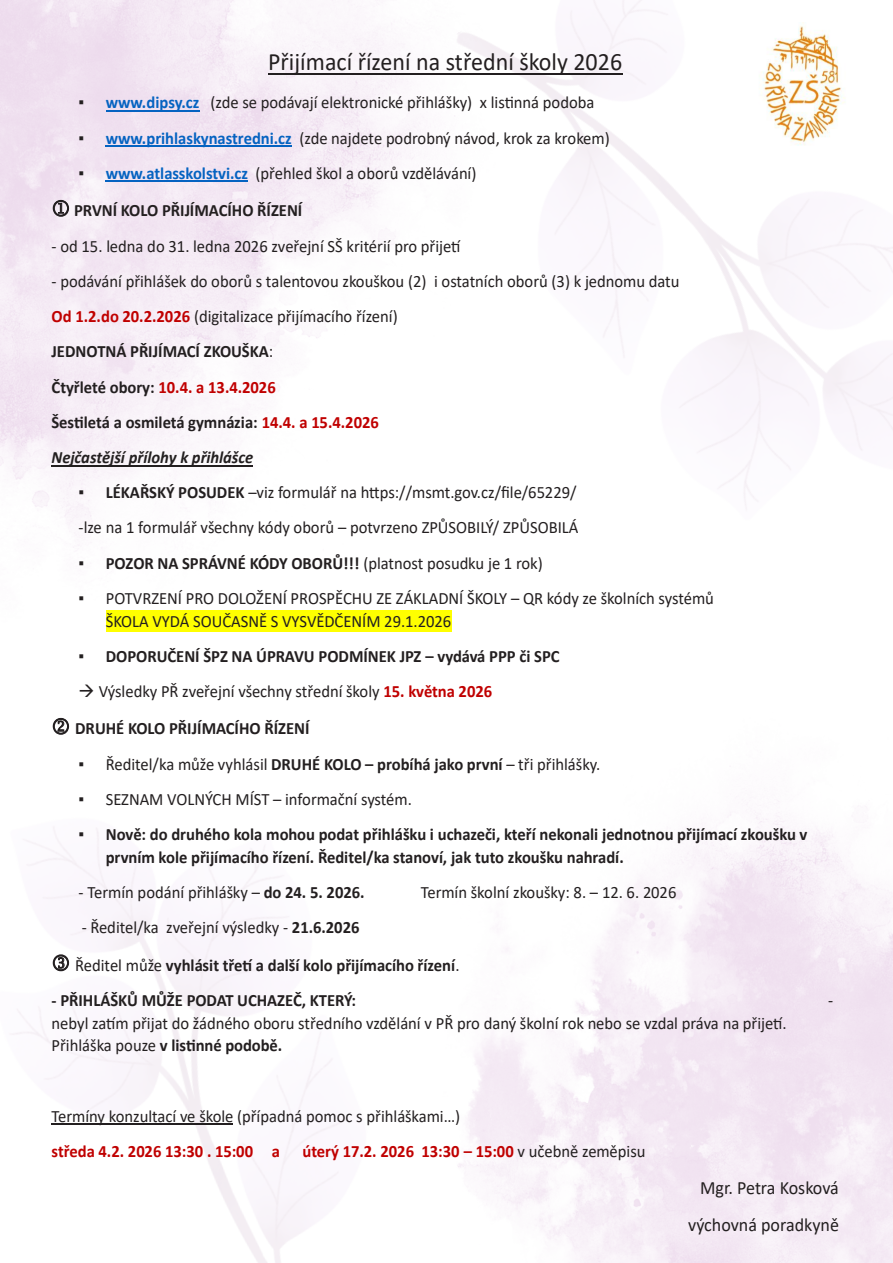
<style>
.page{position:relative;width:893px;height:1263px;background:#fff}
.page>*{position:absolute;margin:0;border:0;box-sizing:border-box;transform-origin:0 0}
.t1{font:25.05px "Calibri";color:#231f20;scale:.96 1}
.t2{font:18.75px/37.3px "Calibri";letter-spacing:-.005em;color:#231f20;text-align:right;scale:.96 1}
.t3{font:17.25px/35.2px "Calibri";letter-spacing:-.005em;color:#231f20;scale:.96 1}
.t4{font:700 17.25px/22.8px "Calibri";letter-spacing:-.005em;color:#231f20;scale:.96 1}
.t5{font:700 17.25px "Calibri";letter-spacing:.005em;color:#c00000;scale:.96 1}
.s1{font-family:"Arial"}
.s2{font-weight:700;color:#0563c1}
.s3{font-weight:700}
.s4{font-weight:700;color:#c00000}
.s5{font-weight:700;font-style:italic}
.s6{font-family:"Arial";font-weight:400}
.s7{font-weight:400}
.s8{font-weight:400;color:#231f20}
</style>
<div class="page">
<img style="left:12px;top:827px;width:336px;height:436px">
<img style="left:0;top:0;width:452px;height:632px">
<img style="left:394px;top:0;width:499px;height:588px">
<img style="left:743px;top:22px;width:122px;height:127px">
<hr style="left:268px;top:73px;width:354px;height:2px;background:#231f20">
<hr style="left:106px;top:110px;width:93px;height:1px;background:#0563c1">
<hr style="left:106px;top:146px;width:186px;height:1px;background:#0563c1">
<hr style="left:106px;top:181px;width:142px;height:1px;background:#0563c1">
<hr style="left:52px;top:465px;width:201px;height:1px;background:#231f20">
<div style="left:106px;top:610px;width:345px;height:21px;background:#ff0"></div>
<hr style="left:52px;top:1124px;width:181px;height:1px;background:#231f20">
<svg style="left:53px;top:200px;width:16px;height:16px"></svg>
<p class="t1" style="left:268px;top:45px;width:370px">Přijímací řízení na střední školy 2026</p>
<p class="t3" style="left:79px;top:85px;width:539px"><span class="s1">▪</span> <span class="s2">www.dipsy.cz</span> (zde se podávají elektronické přihlášky) x listinná podoba</p>
<p class="t3" style="left:79px;top:120px;width:555px"><span class="s1">▪</span> <span class="s2">www.prihlaskynastredni.cz</span> (zde najdete podrobný návod, krok za krokem)</p>
<p class="t3" style="left:74px;top:154px;width:420px;line-height:37.3px"><span class="s1">▪</span> <span class="s2">www.atlasskolstvi.cz</span> (přehled škol a oborů vzdělávání)<br><span class="s3">PRVNÍ KOLO PŘIJÍMACÍHO ŘÍZENÍ</span></p>
<p class="t3" style="left:52px;top:228px;width:428px">- od 15. ledna do 31. ledna 2026 zveřejní SŠ kritérií pro přijetí</p>
<p class="t3" style="left:52px;top:263px;width:656px">- podávání přihlášek do oborů s talentovou zkouškou (2) i ostatních oborů (3) k jednomu datu <span class="s4">Od 1.2.do 20.2.2026</span> (digitalizace přijímacího řízení)<br><span class="s3">JEDNOTNÁ PŘIJÍMACÍ ZKOUŠKA</span>:<br><span class="s3">Čtyřleté obory:</span> <span class="s4">10.4. a 13.4.2026<br></span><span class="s3">Šestiletá a osmiletá gymnázia:</span> <span class="s4">14.4. a 15.4.2026<br></span><span class="s5">Nejčastější přílohy k přihlášce</span></p>
<p class="t3" style="left:79px;top:474px;width:522px"><span class="s1">▪</span> <span class="s3">LÉKAŘSKÝ POSUDEK</span> –viz formulář na https://msmt.gov.cz/file/65229/ -lze na 1 formulář všechny kódy oborů – potvrzeno ZPŮSOBILÝ/ ZPŮSOBILÁ</p>
<p class="t4" style="left:79px;top:551px;width:485px"><span class="s6">▪</span> POZOR NA SPRÁVNÉ KÓDY OBORŮ!!! <span class="s7">(platnost posudku je 1 rok)</span></p>
<p class="t3" style="left:106px;top:586px;width:635px;line-height:22.8px;text-indent:-27px"><span class="s1">▪</span> POTVRZENÍ PRO DOLOŽENÍ PROSPĚCHU ZE ZÁKLADNÍ ŠKOLY – QR kódy ze školních systémů<br>ŠKOLA VYDÁ SOUČASNĚ S VYSVĚDČENÍM 29.1.2026</p>
<p class="t4" style="left:79px;top:644px;width:502px"><span class="s6">▪</span> DOPORUČENÍ ŠPZ NA ÚPRAVU PODMÍNEK JPZ – vydává PPP či SPC</p>
<p class="t3" style="left:75px;top:672px;width:436px;line-height:37.2px">→ Výsledky PŘ zveřejní všechny střední školy <span class="s4">15. května 2026<br></span><span class="s3">DRUHÉ KOLO PŘIJÍMACÍHO ŘÍZENÍ</span></p>
<p class="t3" style="left:79px;top:746px;width:545px"><span class="s1">▪</span> Ředitel/ka může vyhlásil <span class="s3">DRUHÉ KOLO – probíhá jako první</span> – tři přihlášky.</p>
<p class="t3" style="left:79px;top:781px;width:349px"><span class="s1">▪</span> SEZNAM VOLNÝCH MÍST – informační systém.</p>
<p class="t4" style="left:106px;top:823px;width:732px;text-indent:-27px"><span class="s6">▪</span> Nově: do druhého kola mohou podat přihlášku i uchazeči, kteří nekonali jednotnou přijímací zkoušku v prvním kole přijímacího řízení. Ředitel/ka stanoví, jak tuto zkoušku nahradí.</p>
<p class="t3" style="left:79px;top:874px;width:299px">- Termín podání přihlášky – <span class="s3">do 24. 5. 2026.</span></p>
<p class="t3" style="left:421px;top:874px;width:268px">Termín školní zkoušky: 8. – 12. 6. 2026</p>
<p class="t3" style="left:82px;top:909px;width:291px">- Ředitel/ka zveřejní výsledky - <span class="s3">21.6.2026</span></p>
<p class="t4" style="left:52px;top:953px;width:427px">● <span class="s7">Ředitel může</span> vyhlásit třetí a další kolo přijímacího řízení<span class="s7">.</span></p>
<p class="t4" style="left:52px;top:989px;width:319px">- PŘIHLÁŠKŮ MŮŽE PODAT UCHAZEČ, KTERÝ:</p>
<p class="t3" style="left:828px;top:982px;width:7px">-</p>
<p class="t3" style="left:52px;top:1011px;width:767px;line-height:22.5px">nebyl zatím přijat do žádného oboru středního vzdělání v PŘ pro daný školní rok nebo se vzdal práva na přijetí.<br>Přihláška pouze <span class="s3">v listinné podobě.</span></p>
<p class="t3" style="left:52px;top:1098px;width:427px">Termíny konzultací ve škole (případná pomoc s přihláškami…) <span class="s4">středa 4.2. 2026 13:30 . 15:00 a</span></p>
<p class="t5" style="left:302px;top:1139px;width:359px">úterý 17.2. 2026 13:30 – 15:00 <span class="s8">v učebně zeměpisu</span></p>
<p class="t2" style="left:688px;top:1168px;width:159px">Mgr. Petra Kosková výchovná poradkyně</p>
</div>
